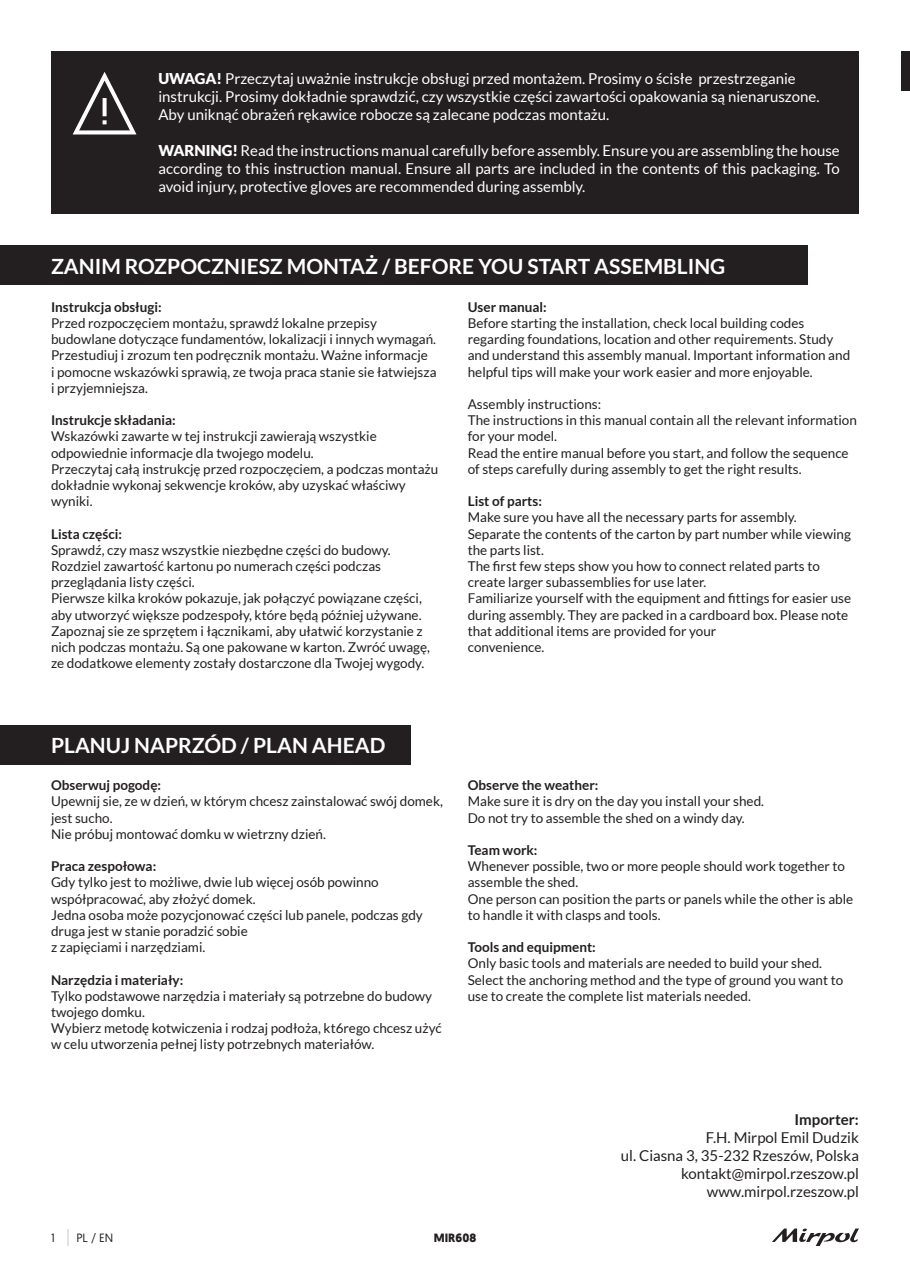
<style>
.page{position:relative;width:910px;height:1280px;background:#fff}
.page>*{position:absolute;margin:0;border:0;box-sizing:border-box;transform-origin:0 0}
.naglowek{font:700 21px "Lato";color:#fff}
.t1{font:15px/18px "Lato";color:#fff}
.t2{font:15px "Lato";color:#231f20}
.t3{font:700 15px "Lato";color:#231f20}
.akapit_9pkt{font:13.5px/16.2px "Lato";color:#231f20}
.akapit_9pkt-2{font:700 13.5px "Lato";color:#231f20}
.t4{font:12px "Geomanist";color:#231f20}
.t5{font:700 12px "Geomanist";color:#231f20}
.s1{font-weight:900}
</style>
<div class="page">
<svg style="left:772px;top:1229px;width:87px;height:17px"></svg>
<svg style="left:68px;top:1229px;width:1px;height:17px"></svg>
<div style="left:901px;top:51px;width:9px;height:39px;background:#231f20"></div>
<div style="left:51px;top:51px;width:808px;height:163px;background:#231f20"></div>
<div style="left:0;top:246px;width:808px;height:39px;background:#231f20"></div>
<div style="left:0;top:725px;width:410px;height:39px;background:#231f20"></div>
<svg style="left:73px;top:72px;width:64px;height:62px"></svg>
<p class="t1" style="left:158px;top:70px;width:663px"><span class="s1">UWAGA!</span> Przeczytaj uważnie instrukcje obsługi przed montażem. Prosimy o ścisłe przestrzeganie instrukcji. Prosimy dokładnie sprawdzić, czy wszystkie części zawartości opakowania są nienaruszone.<br>Aby uniknąć obrażeń rękawice robocze są zalecane podczas montażu.</p>
<p class="t1" style="left:158px;top:142px;width:683px;text-align:justify"><span class="s1">WARNING!</span> Read the instructions manual carefully before assembly. Ensure you are assembling the house according to this instruction manual. Ensure all parts are included in the contents of this packaging. To avoid injury, protective gloves are recommended during assembly.</p>
<p class="naglowek" style="left:51px;top:254px;width:676px">ZANIM ROZPOCZNIESZ MONTAŻ / BEFORE YOU START ASSEMBLING</p>
<p class="akapit_9pkt-2" style="left:51px;top:299px;width:112px">Instrukcja obsługi:</p>
<p class="akapit_9pkt" style="left:51px;top:315px;width:387px">Przed rozpoczęciem montażu, sprawdź lokalne przepisy budowlane dotyczące fundamentów, lokalizacji i innych wymagań.<br>Przestudiuj i zrozum ten podręcznik montażu. Ważne informacje<br>i pomocne wskazówki sprawią, ze twoja praca stanie sie łatwiejsza i przyjemniejsza.</p>
<p class="akapit_9pkt-2" style="left:51px;top:412px;width:126px">Instrukcje składania:</p>
<p class="akapit_9pkt" style="left:51px;top:428px;width:327px">Wskazówki zawarte w tej instrukcji zawierają wszystkie odpowiednie informacje dla twojego modelu.</p>
<p class="akapit_9pkt" style="left:51px;top:461px;width:389px">Przeczytaj całą instrukcję przed rozpoczęciem, a podczas montażu dokładnie wykonaj sekwencje kroków, aby uzyskać właściwy wyniki.</p>
<p class="akapit_9pkt-2" style="left:51px;top:526px;width:72px">Lista części:</p>
<p class="akapit_9pkt" style="left:51px;top:542px;width:341px">Sprawdź, czy masz wszystkie niezbędne części do budowy.</p>
<p class="akapit_9pkt" style="left:51px;top:558px;width:332px">Rozdziel zawartość kartonu po numerach części podczas przeglądania listy części.</p>
<p class="akapit_9pkt" style="left:51px;top:590px;width:372px">Pierwsze kilka kroków pokazuje, jak połączyć powiązane części, aby utworzyć większe podzespoły, które będą później używane.</p>
<p class="akapit_9pkt" style="left:51px;top:623px;width:381px">Zapoznaj sie ze sprzętem i łącznikami, aby ułatwić korzystanie z nich podczas montażu. Są one pakowane w karton. Zwróć uwagę, ze dodatkowe elementy zostały dostarczone dla Twojej wygody.</p>
<p class="akapit_9pkt-2" style="left:468px;top:299px;width:81px">User manual:</p>
<p class="akapit_9pkt" style="left:468px;top:315px;width:384px">Before starting the installation, check local building codes regarding foundations, location and other requirements. Study and understand this assembly manual. Important information and helpful tips will make your work easier and more enjoyable.</p>
<p class="akapit_9pkt" style="left:468px;top:396px;width:135px">Assembly instructions:</p>
<p class="akapit_9pkt" style="left:468px;top:412px;width:391px">The instructions in this manual contain all the relevant information for your model.</p>
<p class="akapit_9pkt" style="left:468px;top:444px;width:382px">Read the entire manual before you start, and follow the sequence of steps carefully during assembly to get the right results.</p>
<p class="akapit_9pkt-2" style="left:468px;top:493px;width:76px">List of parts:</p>
<p class="akapit_9pkt" style="left:468px;top:509px;width:331px">Make sure you have all the necessary parts for assembly.</p>
<p class="akapit_9pkt" style="left:468px;top:525px;width:385px">Separate the contents of the carton by part number while viewing the parts list.</p>
<p class="akapit_9pkt" style="left:468px;top:558px;width:354px">The first few steps show you how to connect related parts to create larger subassemblies for use later.</p>
<p class="akapit_9pkt" style="left:468px;top:590px;width:385px">Familiarize yourself with the equipment and fittings for easier use during assembly. They are packed in a cardboard box. Please note that additional items are provided for your</p>
<p class="akapit_9pkt" style="left:468px;top:639px;width:78px">convenience.</p>
<p class="naglowek" style="left:51px;top:733px;width:336px">PLANUJ NAPRZÓD / PLAN AHEAD</p>
<p class="akapit_9pkt-2" style="left:51px;top:777px;width:112px">Obserwuj pogodę:</p>
<p class="akapit_9pkt" style="left:51px;top:793px;width:393px">Upewnij sie, ze w dzień, w którym chcesz zainstalować swój domek, jest sucho.</p>
<p class="akapit_9pkt" style="left:51px;top:826px;width:276px">Nie próbuj montować domku w wietrzny dzień.</p>
<p class="akapit_9pkt-2" style="left:51px;top:858px;width:107px">Praca zespołowa:</p>
<p class="akapit_9pkt" style="left:51px;top:874px;width:329px">Gdy tylko jest to możliwe, dwie lub więcej osób powinno współpracować, aby złożyć domek.</p>
<p class="akapit_9pkt" style="left:51px;top:907px;width:373px">Jedna osoba może pozycjonować części lub panele, podczas gdy druga jest w stanie poradzić sobie<br>z zapięciami i narzędziami.</p>
<p class="akapit_9pkt-2" style="left:51px;top:972px;width:134px">Narzędzia i materiały:</p>
<p class="akapit_9pkt" style="left:51px;top:988px;width:383px">Tylko podstawowe narzędzia i materiały są potrzebne do budowy twojego domku.</p>
<p class="akapit_9pkt" style="left:51px;top:1020px;width:392px">Wybierz metodę kotwiczenia i rodzaj podłoża, kt6rego chcesz użyć w celu utworzenia pełnej listy potrzebnych materiałów.</p>
<p class="akapit_9pkt-2" style="left:468px;top:777px;width:132px">Observe the weather:</p>
<p class="akapit_9pkt" style="left:468px;top:793px;width:298px">Make sure it is dry on the day you install your shed.</p>
<p class="akapit_9pkt" style="left:468px;top:809px;width:278px">Do not try to assemble the shed on a windy day.</p>
<p class="akapit_9pkt-2" style="left:468px;top:842px;width:71px">Team work:</p>
<p class="akapit_9pkt" style="left:468px;top:858px;width:379px">Whenever possible, two or more people should work together to assemble the shed.</p>
<p class="akapit_9pkt" style="left:468px;top:890px;width:387px">One person can position the parts or panels while the other is able to handle it with clasps and tools.</p>
<p class="akapit_9pkt-2" style="left:468px;top:939px;width:130px">Tools and equipment:</p>
<p class="akapit_9pkt" style="left:468px;top:955px;width:356px">Only basic tools and materials are needed to build your shed.</p>
<p class="akapit_9pkt" style="left:468px;top:971px;width:377px">Select the anchoring method and the type of ground you want to use to create the complete list materials needed.</p>
<p class="t3" style="left:794px;top:1111px;width:66px">Importer:</p>
<p class="t2" style="left:706px;top:1129px;width:155px">F.H. Mirpol Emil Dudzik</p>
<p class="t2" style="left:621px;top:1147px;width:240px">ul. Ciasna 3, 35-232 Rzeszów, Polska</p>
<p class="t2" style="left:681px;top:1165px;width:179px">kontakt@mirpol.rzeszow.pl</p>
<p class="t2" style="left:707px;top:1183px;width:153px">www.mirpol.rzeszow.pl</p>
<p class="t4" style="left:51px;top:1230px;width:5px">1</p>
<p class="t4" style="left:77px;top:1230px;width:38px">PL / EN</p>
<p class="t5" style="left:434px;top:1230px;width:44px">MIR608</p>
</div>
